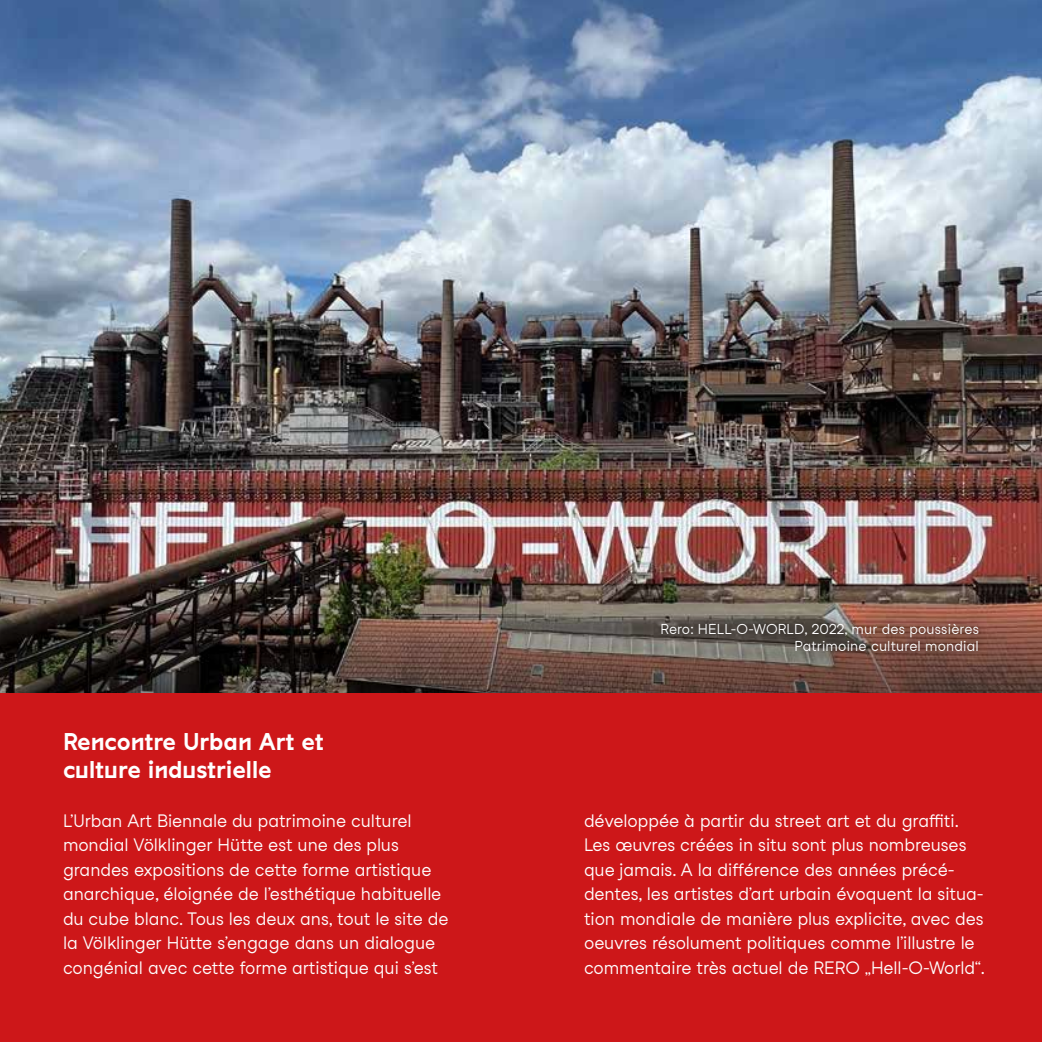
<style>
.page{position:relative;width:1042px;height:1042px;background:#fff}
.page>*{position:absolute;margin:0;border:0;box-sizing:border-box;transform-origin:0 0}
.t1{font:700 23.62px/28.3px "Studio Feixen Edgy WVH";color:#fff}
.t2{font:17.5px/24.5px "Studio Feixen Sans";color:#fff}
.t3{font:14px/17.5px "Studio Feixen Sans";letter-spacing:.015em;color:#fff;text-align:right}
</style>
<div class="page">
<img style="left:0;top:0;width:1042px;height:538px">
<img style="left:0;top:538px;width:1042px;height:155px">
<div style="left:0;top:693px;width:1042px;height:349px;background:#cd1719"></div>
<div style="left:653px;top:615px;width:333px;height:45px;background:#000;opacity:.75"></div>
<h1 class="t1" style="left:63px;top:727px;width:262px">Rencontre Urban Art et culture industrielle</h1>
<p class="t2" style="left:63px;top:809px;width:387px">L’Urban Art Biennale du patrimoine culturel mondial Völklinger Hütte est une des plus grandes expositions de cette forme artistique anarchique, éloignée de l’esthétique habituelle du cube blanc. Tous les deux ans, tout le site de la Völklinger Hütte s’engage dans un dialogue congénial avec cette forme artistique qui s’est</p>
<p class="t3" style="left:660px;top:620px;width:320px">Rero: HELL-O-WORLD, 2022, mur des poussières<br>Patrimoine culturel mondial</p>
<p class="t2" style="left:584px;top:809px;width:402px">développée à partir du street art et du graffiti.<br>Les œuvres créées in situ sont plus nombreuses que jamais. A la différence des années précé&shy;dentes, les artistes d’art urbain évoquent la situa&shy;tion mondiale de manière plus explicite, avec des oeuvres résolument politiques comme l’illustre le commentaire très actuel de RERO „Hell-O-World“.</p>
</div>
